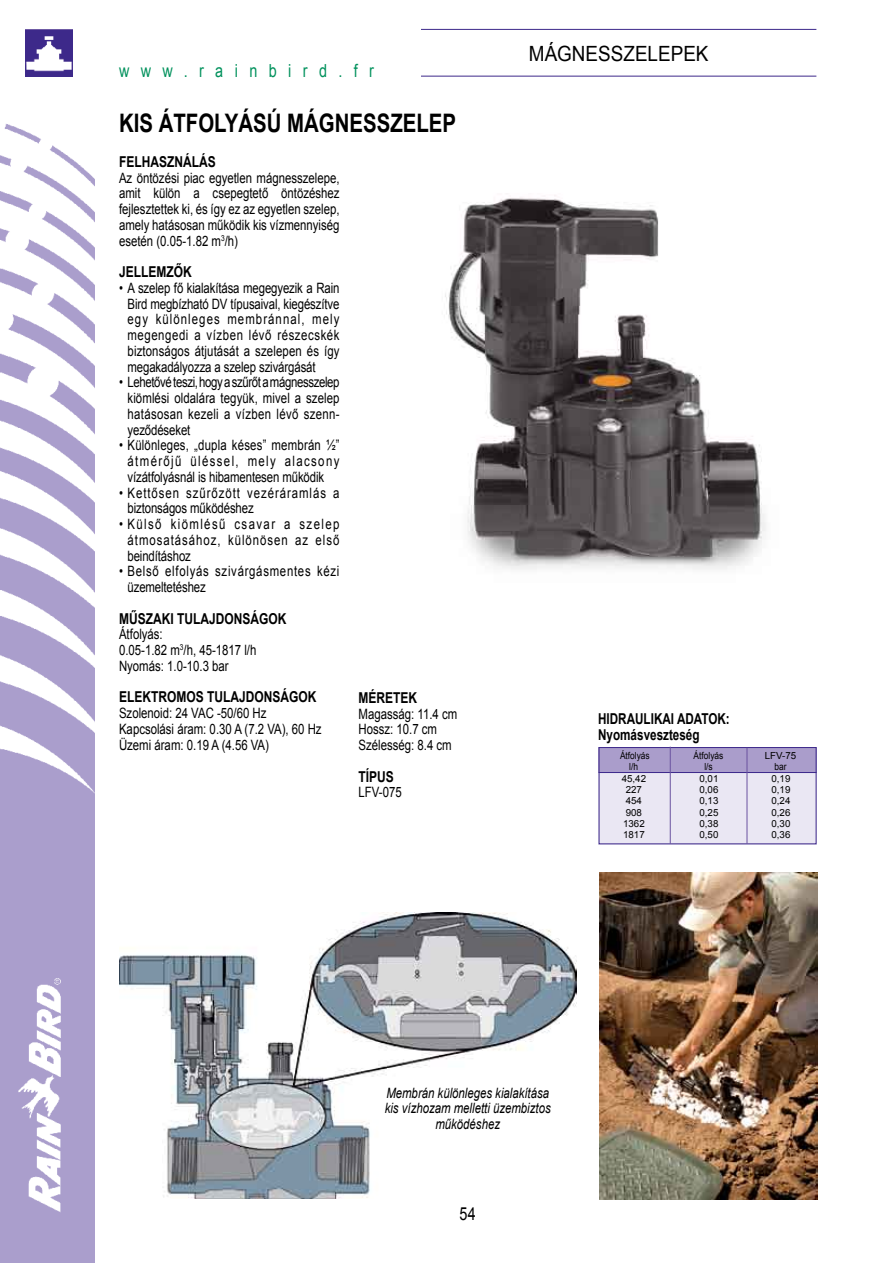
<style>
.page{position:relative;width:893px;height:1263px;background:#fff}
.page>*{position:absolute;margin:0;border:0;box-sizing:border-box;transform-origin:0 0}
.t1{font:700 25.5px "Arial";color:#000;scale:.8 1}
.t2{font:21px "Arial";color:#000;scale:.9 1}
.t3{font:18px "Arial";letter-spacing:.795em;color:#00915c;scale:.8 1}
.t4{font:18px "Arial";color:#000;scale:.8 1}
.t5{font:700 15px "Arial";color:#000;scale:.8 1}
.t6{font:700 15px/15.8px "Arial";color:#000;scale:.78 1}
.t7{font:14.25px/15.8px "Arial";color:#000;text-align:justify;scale:.8 1}
.t8{font:italic 14.25px/15.8px "Arial";color:#000;text-align:center;scale:.8 1}
.t9{font:14.25px/15.8px "Arial";letter-spacing:.085em;color:#000;scale:.8 1}
.t10{font:14.25px/15.8px "Arial";letter-spacing:.065em;color:#000;scale:.8 1}
.t11{font:9.75px "Arial";color:#000}
.t12{font:9.75px "Arial";color:#000;scale:.86 1}
</style>
<div class="page">
<img style="left:120px;top:913px;width:457px;height:286px">
<img style="left:445px;top:195px;width:321px;height:375px">
<img style="left:599px;top:872px;width:219px;height:327px">
<hr style="left:421px;top:76px;width:395px;height:1px;background:#3c288a">
<hr style="left:421px;top:29px;width:395px;height:1px;background:#3c288a">
<img style="left:26px;top:30px;width:46px;height:47px">
<img style="left:0;top:124px;width:95px;height:1139px">
<div style="left:598px;top:771px;width:218px;height:73px;background:#eae7f3"></div>
<div style="left:598px;top:747px;width:218px;height:26px;background:#aa9dcb"></div>
<div style="left:599px;top:747px;width:217px;height:97px;border:1px solid #3c288a"></div>
<hr style="left:599px;top:772px;width:217px;height:1px;background:#3c288a">
<hr style="left:670px;top:747px;width:1px;height:97px;background:#6a53a0">
<hr style="left:747px;top:748px;width:1px;height:96px;background:#6a53a0">
<p class="t3" style="left:119px;top:58px;width:320px">www.rainbird.fr</p>
<h1 class="t1" style="left:119px;top:106px;width:423px">KIS ÁTFOLYÁSÚ MÁGNESSZELEP</h1>
<h2 class="t2" style="left:529px;top:40px;width:201px">MÁGNESSZELEPEK</h2>
<p class="t5" style="left:119px;top:152px;width:122px">FELHASZNÁLÁS</p>
<p class="t7" style="left:119px;top:170px;width:277px">Az öntözési piac egyetlen mágnesszelepe, amit külön a csepegtető öntözéshez fejlesztettek ki, és így ez az egyetlen szelep, amely hatásosan működik kis vízmennyiség esetén (0.05-1.82 m<sup>3</sup>/h)</p>
<p class="t5" style="left:119px;top:262px;width:92px">JELLEMZŐK</p>
<p class="t7" style="left:128px;top:280px;width:267px;text-indent:-8px">• A szelep fő kialakítása megegyezik a Rain Bird megbízható DV típusaival, kiegészítve egy különleges membránnal, mely megengedi a vízben lévő részecskék biztonságos átjutását a szelepen és így megakadályozza a szelep szivárgását</p>
<p class="t7" style="left:128px;top:375px;width:267px;text-indent:-8px">• Lehetővé teszi, hogy a szűrőt a mágnesszelep kiömlési oldalára tegyük, mivel a szelep hatásosan kezeli a vízben lévő szenn&shy;yeződéseket</p>
<p class="t7" style="left:119px;top:438px;width:277px;text-align:center">• Különleges, „dupla késes” membrán ½” átmérőjű üléssel, mely alacsony vízátfolyásnál is hibamentesen működik</p>
<p class="t9" style="left:128px;top:485px;width:267px;text-indent:-8px">• Kettősen szűrőzött vezéráramlás a biztonságos működéshez</p>
<p class="t7" style="left:128px;top:516px;width:266px;text-indent:-8px">• Külső kiömlésű csavar a szelep átmosatásához, különösen az első beindításhoz</p>
<p class="t10" style="left:128px;top:564px;width:266px;text-indent:-8px">• Belső elfolyás szivárgásmentes kézi üzemeltetéshez</p>
<p class="t5" style="left:119px;top:608px;width:211px">MŰSZAKI TULAJDONSÁGOK</p>
<p class="t7" style="left:119px;top:627px;width:173px;text-align:left">Átfolyás:<br>0.05-1.82 m<sup>3</sup>/h, 45-1817 l/h<br>Nyomás: 1.0-10.3 bar</p>
<p class="t5" style="left:119px;top:687px;width:248px">ELEKTROMOS TULAJDONSÁGOK</p>
<p class="t7" style="left:119px;top:705px;width:255px;text-align:left">Szolenoid: 24 VAC -50/60 Hz<br>Kapcsolási áram: 0.30 A (7.2 VA), 60 Hz<br>Üzemi áram: 0.19 A (4.56 VA)</p>
<p class="t6" style="left:598px;top:711px;width:170px">HIDRAULIKAI ADATOK:<br>Nyomásveszteség</p>
<p class="t12" style="left:620px;top:749px;width:36px">Átfolyás</p>
<p class="t12" style="left:694px;top:749px;width:36px">Átfolyás</p>
<p class="t11" style="left:765px;top:749px;width:33px">LFV-75</p>
<p class="t12" style="left:629px;top:760px;width:12px">l/h</p>
<p class="t12" style="left:704px;top:760px;width:11px">l/s</p>
<p class="t12" style="left:774px;top:760px;width:16px">bar</p>
<p class="t5" style="left:359px;top:688px;width:75px">MÉRETEK</p>
<p class="t7" style="left:359px;top:706px;width:125px;text-align:left">Magasság: 11.4 cm<br>Hossz: 10.7 cm<br>Szélesség: 8.4 cm</p>
<p class="t5" style="left:359px;top:766px;width:46px">TÍPUS</p>
<p class="t7" style="left:359px;top:785px;width:55px">LFV-075</p>
<p class="t11" style="left:622px;top:772px;width:26px">45,42</p>
<p class="t11" style="left:699px;top:772px;width:20px">0,01</p>
<p class="t11" style="left:771px;top:772px;width:20px">0,19</p>
<p class="t11" style="left:626px;top:783px;width:18px">227</p>
<p class="t11" style="left:699px;top:783px;width:20px">0,06</p>
<p class="t11" style="left:771px;top:783px;width:20px">0,19</p>
<p class="t11" style="left:626px;top:794px;width:18px">454</p>
<p class="t11" style="left:699px;top:794px;width:20px">0,13</p>
<p class="t11" style="left:771px;top:794px;width:20px">0,24</p>
<p class="t11" style="left:626px;top:806px;width:18px">908</p>
<p class="t11" style="left:699px;top:806px;width:20px">0,25</p>
<p class="t11" style="left:771px;top:806px;width:20px">0,26</p>
<p class="t11" style="left:623px;top:817px;width:23px">1362</p>
<p class="t11" style="left:699px;top:817px;width:20px">0,38</p>
<p class="t11" style="left:771px;top:817px;width:20px">0,30</p>
<p class="t11" style="left:623px;top:828px;width:23px">1817</p>
<p class="t11" style="left:699px;top:828px;width:20px">0,50</p>
<p class="t11" style="left:771px;top:828px;width:20px">0,36</p>
<p class="t8" style="left:385px;top:1085px;width:209px">Membrán különleges kialakítása kis vízhozam melletti üzembiztos működéshez</p>
<p class="t4" style="left:460px;top:1202px;width:22px">54</p>
</div>
